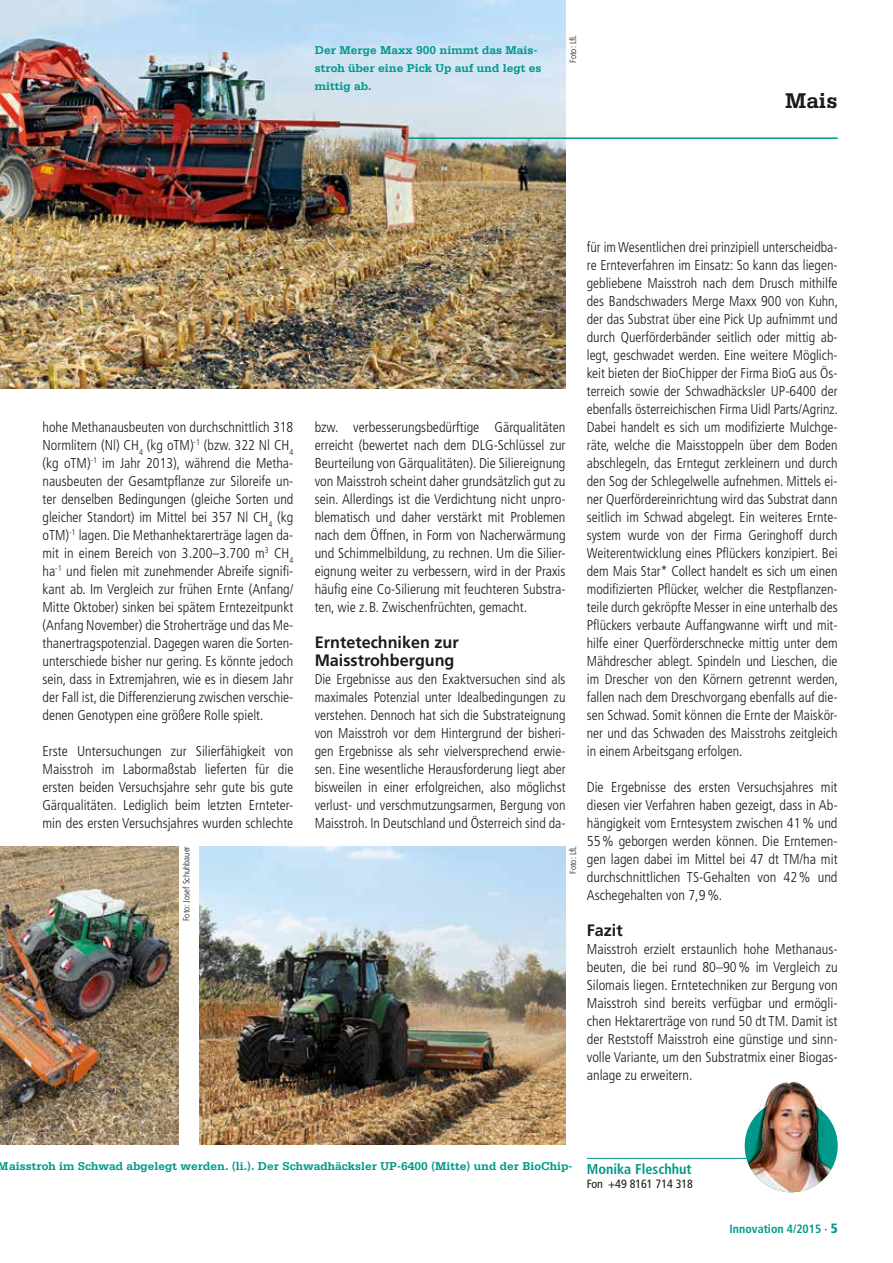
<style>
.page{position:relative;width:893px;height:1263px;background:#fff}
.page>*{position:absolute;margin:0;border:0;box-sizing:border-box;transform-origin:0 0}
.t1{font:700 22.5px "Serifa";color:#1a1a18}
.t2{font:700 16.5px/18px "Frutiger";color:#1a1a18}
.t3{font:300 condensed 14.25px/18px "Frutiger";color:#1a1a18;text-align:justify}
.t4{font:700 12px/18px "Serifa";color:#00998a}
.t5{font:700 condensed 12px "Frutiger";color:#00998a}
.t6{font:condensed 12px "Frutiger";color:#1a1a18}
.t7{font:300 condensed 9px "Frutiger";color:#1a1a18}
.s1{font-family:"Frutiger";font-stretch:condensed;font-size:14.25px}
.s2{font-weight:900;font-size:13.5px}
</style>
<div class="page">
<img style="left:200px;top:846px;width:365px;height:298px">
<img style="left:0;top:846px;width:179px;height:298px">
<img style="left:0;top:0;width:566px;height:388px">
<hr style="left:587px;top:1158px;width:241px;height:1px;background:#00998a">
<img style="left:745px;top:1081px;width:93px;height:111px;border-radius:47px">
<hr style="left:408px;top:137px;width:430px;height:2px;background:#00998a">
<p class="t4" style="left:315px;top:41px;width:228px">Der Merge Maxx 900 nimmt das Mais&shy;stroh über eine Pick Up auf und legt es mittig ab.</p>
<p class="t7" style="left:568px;top:63px;width:29px;rotate:-90deg">Foto: LfL</p>
<h1 class="t1" style="left:785px;top:87px;width:54px">Mais</h1>
<p class="t3" style="left:43px;top:418px;width:252px">hohe Methanausbeuten von durchschnittlich 318<br>Normlitern (Nl) CH<sub>4</sub> (kg oTM)<sup>-1</sup> (bzw. 322 Nl CH<sub>4 </sub>(kg oTM)<sup>-1</sup> im Jahr 2013), während die Metha&shy;nausbeuten der Gesamtpflanze zur Siloreife un&shy;ter denselben Bedingungen (gleiche Sorten und gleicher Standort) im Mittel bei 357 Nl CH<sub>4</sub> (kg oTM)<sup>-1</sup> lagen. Die Methanhektarerträge lagen da&shy;mit in einem Bereich von 3.200–3.700 m<sup>3</sup> CH<sub>4 </sub>ha<sup>-1</sup> und fielen mit zunehmender Abreife signifi&shy;kant ab. Im Vergleich zur frühen Ernte (Anfang/ Mitte Oktober) sinken bei spätem Erntezeitpunkt (Anfang November) die Stroherträge und das Me&shy;thanertragspotenzial. Dagegen waren die Sorten&shy;unterschiede bisher nur gering. Es könnte jedoch sein, dass in Extremjahren, wie es in diesem Jahr der Fall ist, die Differenzierung zwischen verschie&shy;denen Genotypen eine größere Rolle spielt.</p>
<p class="t3" style="left:43px;top:742px;width:252px">Erste Untersuchungen zur Silierfähigkeit von Maisstroh im Labormaßstab lieferten für die ersten beiden Versuchsjahre sehr gute bis gute Gärqualitäten. Lediglich beim letzten Ernteter&shy;min des ersten Versuchsjahres wurden schlechte</p>
<p class="t3" style="left:315px;top:418px;width:252px">bzw. verbesserungsbedürftige Gärqualitäten erreicht (bewertet nach dem DLG-Schlüssel zur Beurteilung von Gärqualitäten). Die Siliereignung von Maisstroh scheint daher grundsätzlich gut zu sein. Allerdings ist die Verdichtung nicht unpro&shy;blematisch und daher verstärkt mit Problemen nach dem Öffnen, in Form von Nacherwärmung und Schimmelbildung, zu rechnen. Um die Silier&shy;eignung weiter zu verbessern, wird in der Praxis häufig eine Co-Silierung mit feuchteren Substra&shy;ten, wie z.B. Zwischenfrüchten, gemacht.</p>
<p class="t2" style="left:315px;top:633px;width:146px">Erntetechniken zur<br>Maisstrohbergung</p>
<p class="t3" style="left:315px;top:670px;width:252px">Die Ergebnisse aus den Exaktversuchen sind als maximales Potenzial unter Idealbedingungen zu verstehen. Dennoch hat sich die Substrateignung von Maisstroh vor dem Hintergrund der bisheri&shy;gen Ergebnisse als sehr vielversprechend erwie&shy;sen. Eine wesentliche Herausforderung liegt aber bisweilen in einer erfolgreichen, also möglichst verlust- und verschmutzungsarmen, Bergung von Maisstroh. In Deutschland und Österreich sind da-</p>
<p class="t7" style="left:181px;top:921px;width:76px;rotate:-90deg">Foto: Josef Schuhbauer</p>
<p class="t7" style="left:568px;top:874px;width:29px;rotate:-90deg">Foto: LfL</p>
<p class="t3" style="left:587px;top:238px;width:253px">für im Wesentlichen drei prinzipiell unterscheidba&shy;re Ernteverfahren im Einsatz: So kann das liegen&shy;gebliebene Maisstroh nach dem Drusch mithilfe des Bandschwaders Merge Maxx 900 von Kuhn, der das Substrat über eine Pick Up aufnimmt und durch Querförderbänder seitlich oder mittig ab&shy;legt, geschwadet werden. Eine weitere Möglich&shy;keit bieten der BioChipper der Firma BioG aus Ös&shy;terreich sowie der Schwadhäcksler UP-6400 der ebenfalls österreichischen Firma Uidl Parts/Agrinz.<br>Dabei handelt es sich um modifizierte Mulchge&shy;räte, welche die Maisstoppeln über dem Boden abschlegeln, das Erntegut zerkleinern und durch den Sog der Schlegelwelle aufnehmen. Mittels ei&shy;ner Querfördereinrichtung wird das Substrat dann seitlich im Schwad abgelegt. Ein weiteres Ernte&shy;system wurde von der Firma Geringhoff durch Weiterentwicklung eines Pflückers konzipiert. Bei dem Mais Star* Collect handelt es sich um einen modifizierten Pflücker, welcher die Restpflanzen&shy;teile durch gekröpfte Messer in eine unterhalb des Pflückers verbaute Auffangwanne wirft und mit&shy;hilfe einer Querförderschnecke mittig unter dem Mähdrescher ablegt. Spindeln und Lieschen, die im Drescher von den Körnern getrennt werden, fallen nach dem Dreschvorgang ebenfalls auf die&shy;sen Schwad. Somit können die Ernte der Maiskör&shy;ner und das Schwaden des Maisstrohs zeitgleich in einem Arbeitsgang erfolgen.</p>
<p class="t3" style="left:587px;top:778px;width:252px">Die Ergebnisse des ersten Versuchsjahres mit diesen vier Verfahren haben gezeigt, dass in Ab&shy;hängigkeit vom Erntesystem zwischen 41% und 55% geborgen werden können. Die Erntemen&shy;gen lagen dabei im Mittel bei 47 dt TM/ha mit durchschnittlichen TS-Gehalten von 42% und Aschegehalten von 7,9%.</p>
<p class="t2" style="left:587px;top:921px;width:37px">Fazit</p>
<p class="t3" style="left:587px;top:940px;width:252px">Maisstroh erzielt erstaunlich hohe Methanaus&shy;beuten, die bei rund 80–90% im Vergleich zu Silomais liegen. Erntetechniken zur Bergung von Maisstroh sind bereits verfügbar und ermögli&shy;chen Hektarerträge von rund 50 dt TM. Damit ist der Reststoff Maisstroh eine günstige und sinn&shy;volle Variante, um den Substratmix einer Biogas&shy;anlage zu erweitern.</p>
<p class="t4" style="left:-2px;top:1157px;width:695px">Maisstroh im Schwad abgelegt werden. (li.). Der Schwadhäcksler UP -6400 (Mitte) und der BioChip- <span class="s1">Monika Fleschhut</span></p>
<p class="t6" style="left:587px;top:1177px;width:108px">Fon +49 8161 714 318</p>
<p class="t5" style="left:730px;top:1222px;width:110px">Innovation 4/2015 · <span class="s2">5</span></p>
</div>
